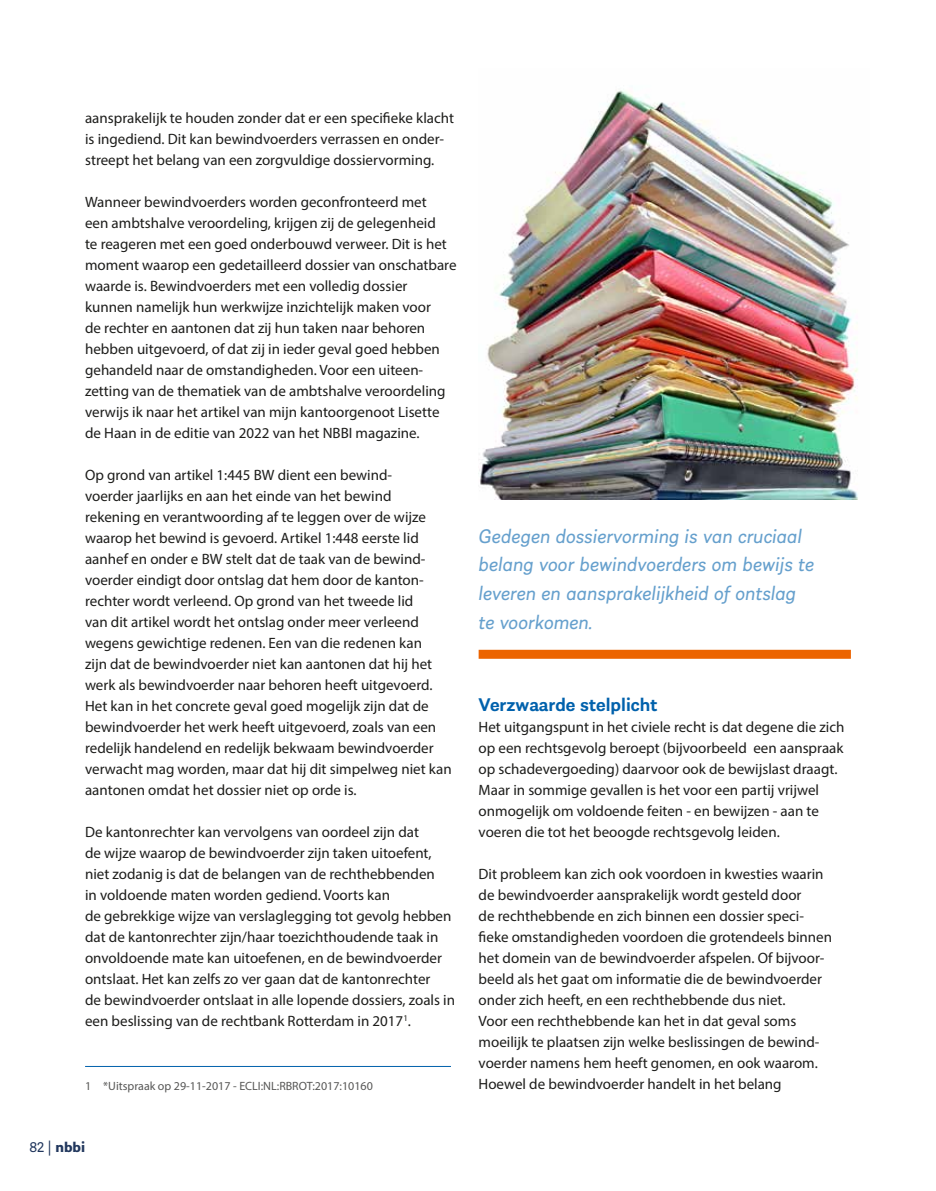
<style>
.page{position:relative;width:936px;height:1191px;background:#fff}
.page>*{position:absolute;margin:0;border:0;box-sizing:border-box;transform-origin:0 0}
.t1{font:italic 21px/28.5px "Almanach";letter-spacing:.005em;color:#66a0cd}
.t2{font:600 19.5px "Almanach";color:#0061ac}
.t3{font:15px/21px "Myriad Pro";color:#1d1d1b}
.t4{font:700 15px "Almanach";color:#21375d}
.t5{font:12px "Myriad Pro";color:#575756}
.s1{font-weight:400}
</style>
<div class="page">
<img style="left:478px;top:90px;width:380px;height:409px">
<hr style="left:85px;top:1066px;width:366px;height:1px;background:#0061ac">
<div style="left:478px;top:650px;width:372px;height:9px;background:#ec6400"></div>
<p class="t3" style="left:85px;top:107px;width:370px">aansprakelijk te houden zonder dat er een specifieke klacht is ingediend. Dit kan bewindvoerders verrassen en onder&shy;streept het belang van een zorgvuldige dossiervorming.</p>
<p class="t3" style="left:85px;top:191px;width:373px">Wanneer bewindvoerders worden geconfronteerd met<br>een ambtshalve veroordeling, krijgen zij de gelegenheid<br>te reageren met een goed onderbouwd verweer. Dit is het moment waarop een gedetailleerd dossier van onschatbare waarde is. Bewindvoerders met een volledig dossier kunnen namelijk hun werkwijze inzichtelijk maken voor<br>de rechter en aantonen dat zij hun taken naar behoren hebben uitgevoerd, of dat zij in ieder geval goed hebben gehandeld naar de omstandigheden. Voor een uiteen&shy;zetting van de thematiek van de ambtshalve veroordeling verwijs ik naar het artikel van mijn kantoorgenoot Lisette de Haan in de editie van 2022 van het NBBI magazine.</p>
<p class="t3" style="left:85px;top:464px;width:368px">Op grond van artikel 1:445 BW dient een bewind-<br>voerder jaarlijks en aan het einde van het bewind<br>rekening en verantwoording af te leggen over de wijze waarop het bewind is gevoerd. Artikel 1:448 eerste lid aanhef en onder e BW stelt dat de taak van de bewind&shy;voerder eindigt door ontslag dat hem door de kanton&shy;rechter wordt verleend. Op grond van het tweede lid<br>van dit artikel wordt het ontslag onder meer verleend wegens gewichtige redenen. Een van die redenen kan<br>zijn dat de bewindvoerder niet kan aantonen dat hij het werk als bewindvoerder naar behoren heeft uitgevoerd.<br>Het kan in het concrete geval goed mogelijk zijn dat de bewindvoerder het werk heeft uitgevoerd, zoals van een redelijk handelend en redelijk bekwaam bewindvoerder verwacht mag worden, maar dat hij dit simpelweg niet kan aantonen omdat het dossier niet op orde is.</p>
<p class="t3" style="left:85px;top:821px;width:371px">De kantonrechter kan vervolgens van oordeel zijn dat<br>de wijze waarop de bewindvoerder zijn taken uitoefent, niet zodanig is dat de belangen van de rechthebbenden<br>in voldoende maten worden gediend. Voorts kan<br>de gebrekkige wijze van verslaglegging tot gevolg hebben dat de kantonrechter zijn/haar toezichthoudende taak in onvoldoende mate kan uitoefenen, en de bewindvoerder ontslaat. Het kan zelfs zo ver gaan dat de kantonrechter<br>de bewindvoerder ontslaat in alle lopende dossiers, zoals in een beslissing van de rechtbank Rotterdam in 2017<sup>1</sup>.</p>
<p class="t5" style="left:85px;top:1078px;width:289px">1 *Uitspraak op 29-11-2017 - ECLI:NL:RBROT:2017:10160</p>
<p class="t4" style="left:30px;top:1135px;width:57px"><span class="s1">82 |</span> nbbi</p>
<h1 class="t1" style="left:478px;top:521px;width:337px">Gedegen dossiervorming is van cruciaal belang voor bewindvoerders om bewijs te leveren en aansprakelijkheid of ontslag te voorkomen.</h1>
<h2 class="t2" style="left:478px;top:690px;width:180px">Verzwaarde stelplicht</h2>
<p class="t3" style="left:478px;top:716px;width:367px">Het uitgangspunt in het civiele recht is dat degene die zich op een rechtsgevolg beroept (bijvoorbeeld een aanspraak op schadevergoeding) daarvoor ook de bewijslast draagt.<br>Maar in sommige gevallen is het voor een partij vrijwel onmogelijk om voldoende feiten - en bewijzen - aan te voeren die tot het beoogde rechtsgevolg leiden.</p>
<p class="t3" style="left:478px;top:863px;width:355px">Dit probleem kan zich ook voordoen in kwesties waarin de bewindvoerder aansprakelijk wordt gesteld door<br>de rechthebbende en zich binnen een dossier speci&shy;fieke omstandigheden voordoen die grotendeels binnen het domein van de bewindvoerder afspelen. Of bijvoor&shy;beeld als het gaat om informatie die de bewindvoerder onder zich heeft, en een rechthebbende dus niet.<br>Voor een rechthebbende kan het in dat geval soms moeilijk te plaatsen zijn welke beslissingen de bewind&shy;voerder namens hem heeft genomen, en ook waarom.<br>Hoewel de bewindvoerder handelt in het belang</p>
</div>
